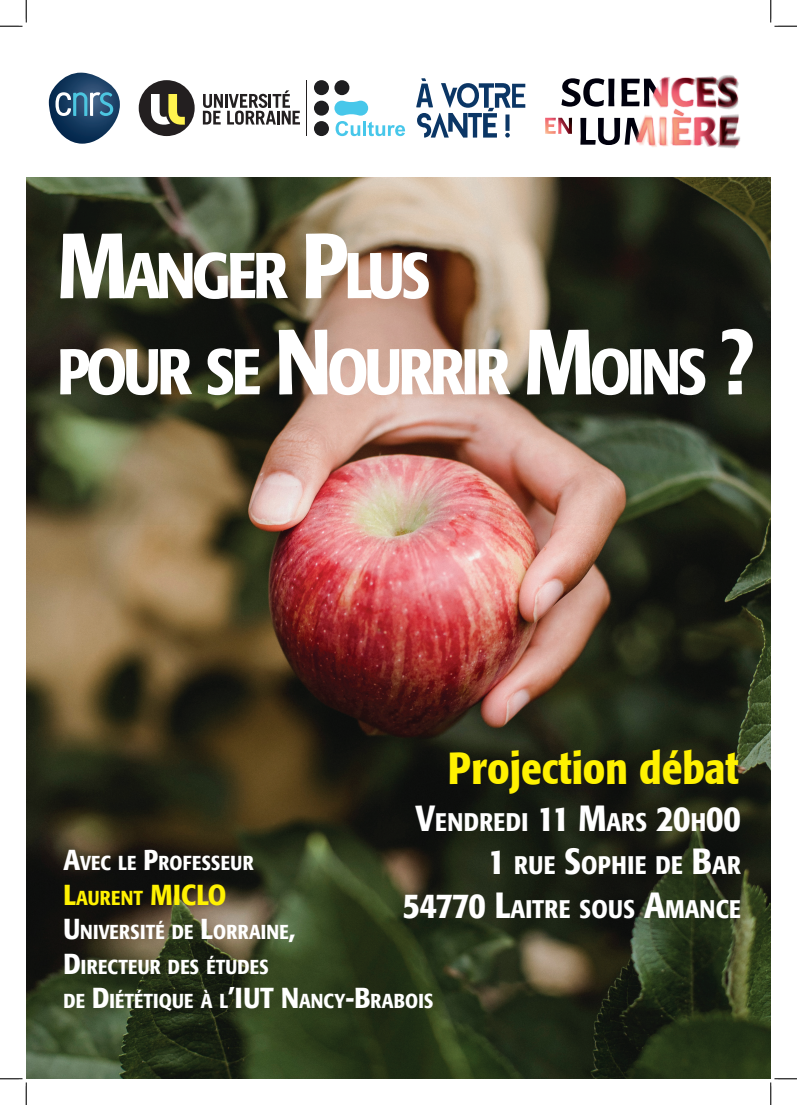
<style>
.page{position:relative;width:797px;height:1105px;background:#fff}
.page>*{position:absolute;margin:0;border:0;box-sizing:border-box;transform-origin:0 0}
.t1{font:500 condensed 63.88px "Formata";letter-spacing:-.05em;color:#fff}
.t2{font:500 condensed 45px "Formata";color:#fff101}
.t3{font:500 condensed 28.75px "Formata";color:#fff101}
.t4{font:500 condensed 25.38px "Formata";letter-spacing:.01em;color:#fff}
.t5{font:500 condensed 20.12px "Formata";letter-spacing:.01em;color:#fff}
.s1{font-size:91.25px}
.s2{font-size:36.25px}
.s3{font-size:28.75px}
.s4{font-size:20.12px}
</style>
<div class="page">
<img style="left:26px;top:524px;width:744px;height:555px">
<svg style="left:49px;top:73px;width:71px;height:71px"></svg>
<svg style="left:545px;top:78px;width:64px;height:67px"></svg>
<img style="left:609px;top:75px;width:132px;height:74px">
<svg style="left:203px;top:90px;width:97px;height:35px"></svg>
<div style="left:139px;top:80px;width:56px;height:56px;background:#231f20;border-radius:50%"></div>
<svg style="left:151px;top:94px;width:34px;height:31px"></svg>
<hr style="left:307px;top:80px;width:1px;height:56px;background:#231f20">
<svg style="left:334px;top:101px;width:71px;height:35px"></svg>
<div style="left:334px;top:80px;width:15px;height:15px;background:#1e1e20;border-radius:50%"></div>
<div style="left:314px;top:101px;width:15px;height:15px;background:#1e1e20;border-radius:50%"></div>
<div style="left:314px;top:80px;width:15px;height:15px;background:#1e1e20;border-radius:50%"></div>
<div style="left:314px;top:121px;width:15px;height:15px;background:#1e1e20;border-radius:50%"></div>
<img style="left:26px;top:177px;width:744px;height:347px">
<svg style="left:416px;top:78px;width:109px;height:60px"></svg>
<svg style="left:0;top:0;width:27px;height:27px"></svg>
<svg style="left:0;top:1078px;width:27px;height:27px"></svg>
<svg style="left:770px;top:0;width:27px;height:27px"></svg>
<svg style="left:770px;top:1078px;width:27px;height:27px"></svg>
<p class="t1" style="left:57px;top:237px;width:375px"><span class="s1">M</span>ANGER <span class="s1">P</span>LUS</p>
<p class="t1" style="left:57px;top:333px;width:699px">POUR SE <span class="s1">N</span>OURRIR <span class="s1">M</span>OINS <span class="s1">?</span></p>
<p class="t2" style="left:448px;top:740px;width:292px">Projection débat</p>
<p class="t4" style="left:415px;top:806px;width:327px"><span class="s2">V</span>ENDREDI <span class="s2">11 M</span>ARS <span class="s2">20</span>H<span class="s2">00</span></p>
<p class="t4" style="left:488px;top:850px;width:254px"><span class="s2">1</span> RUE <span class="s2">S</span>OPHIE DE <span class="s2">B</span>AR</p>
<p class="t4" style="left:402px;top:893px;width:340px"><span class="s2">54770 L</span>AITRE SOUS <span class="s2">A</span>MANCE</p>
<p class="t5" style="left:63px;top:851px;width:192px"><span class="s3">A</span>VEC LE <span class="s3">P</span>ROFESSEUR</p>
<p class="t3" style="left:63px;top:877px;width:124px">L<span class="s4">AURENT</span> MICLO</p>
<p class="t5" style="left:63px;top:920px;width:233px"><span class="s3">U</span>NIVERSITÉ DE <span class="s3">L</span>ORRAINE<span class="s3">,</span></p>
<p class="t5" style="left:63px;top:954px;width:207px"><span class="s3">D</span>IRECTEUR DES ÉTUDES</p>
<p class="t5" style="left:63px;top:989px;width:371px">DE <span class="s3">D</span>IÉTÉTIQUE À L<span class="s3">’IUT N</span>ANCY<span class="s3">-B</span>RABOIS</p>
</div>
